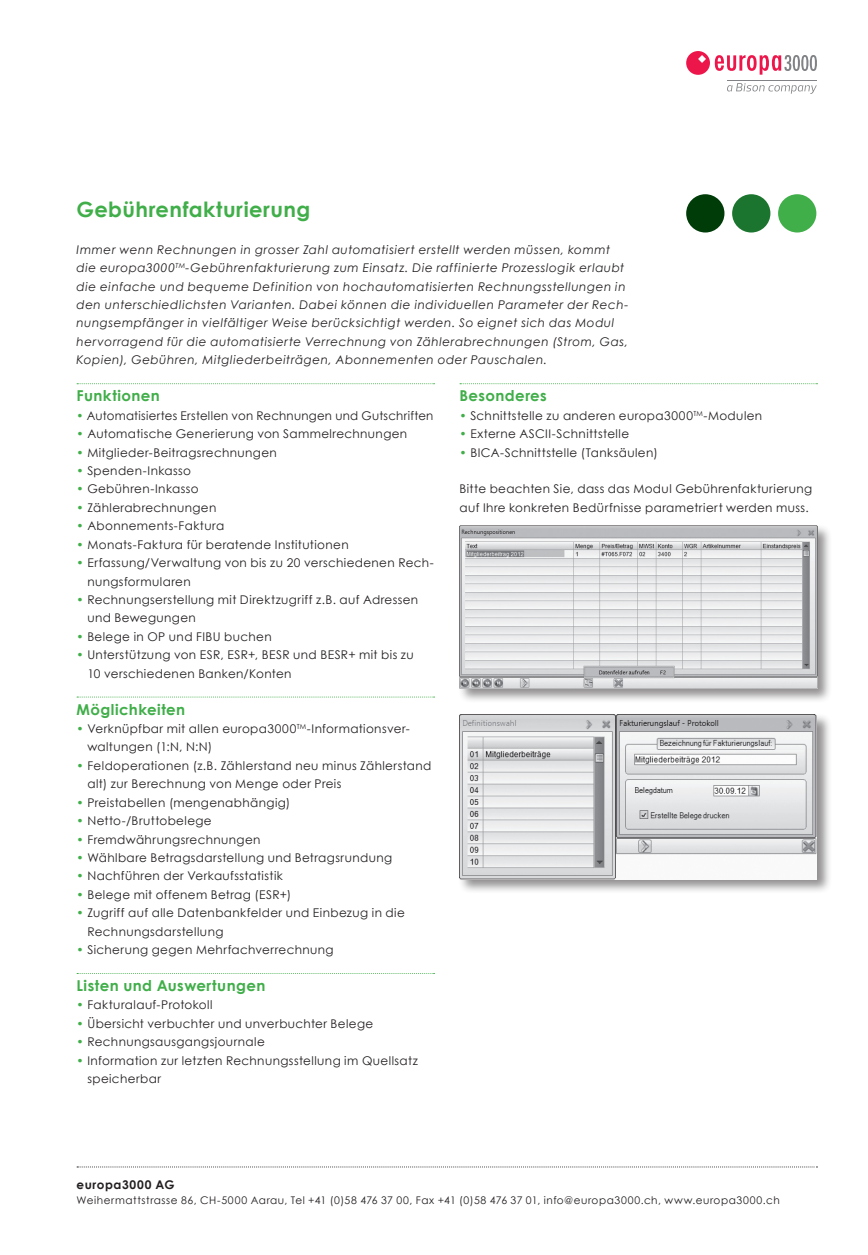
<style>
.page{position:relative;width:868px;height:1255px;background:#fff}
.page>*{position:absolute;margin:0;border:0;box-sizing:border-box;transform-origin:0 0}
.t1{font:700 21px "Century Gothic";letter-spacing:.02em;color:#40ae49}
.t2{font:700 15px "Century Gothic";letter-spacing:.025em;color:#40ae49}
.t3{font:12px/18.5px "Century Gothic";letter-spacing:.03em;color:#231f20}
.t4{font:italic 12px/18.5px "Century Gothic";letter-spacing:.045em;color:#231f20}
.t5{font:700 12px "Century Gothic";letter-spacing:.045em;color:#231f20}
.t6{font:10.5px "Century Gothic";letter-spacing:.05em;color:#231f20}
.s1{font-weight:700;color:#40ae49}
.s2{color:#40ae49}
</style>
<div class="page">
<div style="left:686px;top:194px;width:38px;height:38px;background:#003c08;border-radius:50%"></div>
<div style="left:778px;top:194px;width:38px;height:38px;background:#40ae49;border-radius:50%"></div>
<div style="left:732px;top:194px;width:38px;height:38px;background:#1c752e;border-radius:50%"></div>
<svg style="left:727px;top:83px;width:89px;height:11px"></svg>
<hr style="left:727px;top:80px;width:89px;height:1px;background:#808285">
<svg style="left:686px;top:51px;width:130px;height:24px"></svg>
<svg style="left:77px;top:1166px;width:740px;height:1px"></svg>
<svg style="left:77px;top:383px;width:357px;height:1px"></svg>
<svg style="left:77px;top:696px;width:357px;height:1px"></svg>
<svg style="left:77px;top:973px;width:357px;height:1px"></svg>
<svg style="left:460px;top:383px;width:357px;height:1px"></svg>
<div style="left:458px;top:524px;width:374px;height:179px;background:#231f20;opacity:.5"></div>
<img style="left:459px;top:526px;width:358px;height:162px">
<div style="left:458px;top:713px;width:374px;height:181px;background:#231f20;opacity:.5"></div>
<img style="left:459px;top:714px;width:357px;height:165px">
<h1 class="t1" style="left:77px;top:193px;width:235px">Gebührenfakturierung</h1>
<p class="t4" style="left:77px;top:240px;width:553px">Immer wenn Rechnungen in grosser Zahl automatisiert erstellt werden müssen, kommt die europa3000<sup>TM</sup>-Gebührenfakturierung zum Einsatz. Die raffinierte Prozesslogik erlaubt die einfache und bequeme Definition von hochautomatisierten Rechnungsstellungen in den unterschiedlichsten Varianten. Dabei können die individuellen Parameter der Rech&shy;nungsempfänger in vielfältiger Weise berücksichtigt werden. So eignet sich das Modul hervorragend für die automatisierte Verrechnung von Zählerabrechnungen (Strom, Gas, Kopien), Gebühren, Mitgliederbeiträgen, Abonnementen oder Pauschalen.</p>
<p class="t2" style="left:77px;top:384px;width:85px">Funktionen</p>
<p class="t3" style="left:77px;top:406px;width:358px"><span class="s1">•</span> Automatisiertes Erstellen von Rechnungen und Gutschriften</p>
<p class="t3" style="left:77px;top:424px;width:332px"><span class="s1">•</span> Automatische Generierung von Sammelrechnungen</p>
<p class="t3" style="left:77px;top:443px;width:202px"><span class="s1">•</span> Mitglieder-Beitragsrechnungen</p>
<p class="t3" style="left:77px;top:461px;width:116px"><span class="s1">•</span> Spenden-Inkasso</p>
<p class="t3" style="left:77px;top:479px;width:123px"><span class="s1">•</span> Gebühren-Inkasso</p>
<p class="t3" style="left:77px;top:498px;width:141px"><span class="s1">•</span> Zählerabrechnungen</p>
<p class="t3" style="left:77px;top:516px;width:149px"><span class="s1">•</span> Abonnements-Faktura</p>
<p class="t3" style="left:77px;top:535px;width:273px"><span class="s1">•</span> Monats-Faktura für beratende Institutionen</p>
<p class="t3" style="left:87px;top:553px;width:348px;text-indent:-11px"><span class="s1">•</span> Erfassung/Verwaltung von bis zu 20 verschiedenen Rech&shy;nungsformularen</p>
<p class="t3" style="left:87px;top:590px;width:332px;text-indent:-11px"><span class="s1">•</span> Rechnungserstellung mit Direktzugriff z.B. auf Adressen und Bewegungen</p>
<p class="t3" style="left:77px;top:627px;width:196px"><span class="s1">•</span> Belege in OP und FIBU buchen</p>
<p class="t3" style="left:87px;top:645px;width:328px;text-indent:-11px"><span class="s1">•</span> Unterstützung von ESR, ESR+, BESR und BESR+ mit bis zu<br>10 verschiedenen Banken/Konten</p>
<p class="t2" style="left:77px;top:697px;width:110px">Möglichkeiten</p>
<p class="t3" style="left:87px;top:719px;width:323px;text-indent:-11px"><span class="s2">•</span> Verknüpfbar mit allen europa3000<sup>TM</sup>-Informationsver&shy;waltungen (1:N, N:N)</p>
<p class="t3" style="left:87px;top:756px;width:345px;text-indent:-11px"><span class="s2">•</span> Feldoperationen (z.B. Zählerstand neu minus Zählerstand alt) zur Berechnung von Menge oder Preis</p>
<p class="t3" style="left:77px;top:792px;width:215px"><span class="s2">•</span> Preistabellen (mengenabhängig)</p>
<p class="t3" style="left:77px;top:811px;width:137px"><span class="s2">•</span> Netto-/Bruttobelege</p>
<p class="t3" style="left:77px;top:829px;width:185px"><span class="s2">•</span> Fremdwährungsrechnungen</p>
<p class="t3" style="left:77px;top:848px;width:317px"><span class="s2">•</span> Wählbare Betragsdarstellung und Betragsrundung</p>
<p class="t3" style="left:77px;top:866px;width:208px"><span class="s2">•</span> Nachführen der Verkaufsstatistik</p>
<p class="t3" style="left:77px;top:885px;width:216px"><span class="s2">•</span> Belege mit offenem Betrag (ESR+)</p>
<p class="t3" style="left:87px;top:903px;width:319px;text-indent:-11px"><span class="s2">•</span> Zugriff auf alle Datenbankfelder und Einbezug in die<br>Rechnungsdarstellung</p>
<p class="t3" style="left:77px;top:940px;width:258px"><span class="s2">•</span> Sicherung gegen Mehrfachverrechnung</p>
<p class="t2" style="left:77px;top:974px;width:190px">Listen und Auswertungen</p>
<p class="t3" style="left:77px;top:995px;width:137px"><span class="s2">•</span> Fakturalauf-Protokoll</p>
<p class="t3" style="left:77px;top:1014px;width:298px"><span class="s2">•</span> Übersicht verbuchter und unverbuchter Belege</p>
<p class="t3" style="left:77px;top:1032px;width:190px"><span class="s2">•</span> Rechnungsausgangsjournale</p>
<p class="t3" style="left:87px;top:1050px;width:332px;text-indent:-11px"><span class="s2">•</span> Information zur letzten Rechnungsstellung im Quellsatz speicherbar</p>
<p class="t2" style="left:459px;top:384px;width:89px">Besonderes</p>
<p class="t3" style="left:459px;top:406px;width:304px"><span class="s2">•</span> Schnittstelle zu anderen europa3000<sup>TM</sup>-Modulen</p>
<p class="t3" style="left:459px;top:424px;width:171px"><span class="s2">•</span> Externe ASCII-Schnittstelle</p>
<p class="t3" style="left:459px;top:443px;width:200px"><span class="s2">•</span> BICA-Schnittstelle (Tanksäulen)</p>
<p class="t3" style="left:459px;top:479px;width:354px">Bitte beachten Sie, dass das Modul Gebührenfakturierung auf Ihre konkreten Bedürfnisse parametriert werden muss.</p>
<p class="t5" style="left:77px;top:1175px;width:100px">europa3000 AG</p>
<p class="t6" style="left:77px;top:1192px;width:704px">Weihermattstrasse 86, CH-5000 Aarau, Tel +41 (0)58 476 37 00, Fax +41 (0)58 476 37 01, info@europa3000.ch, www.europa3000.ch</p>
</div>
